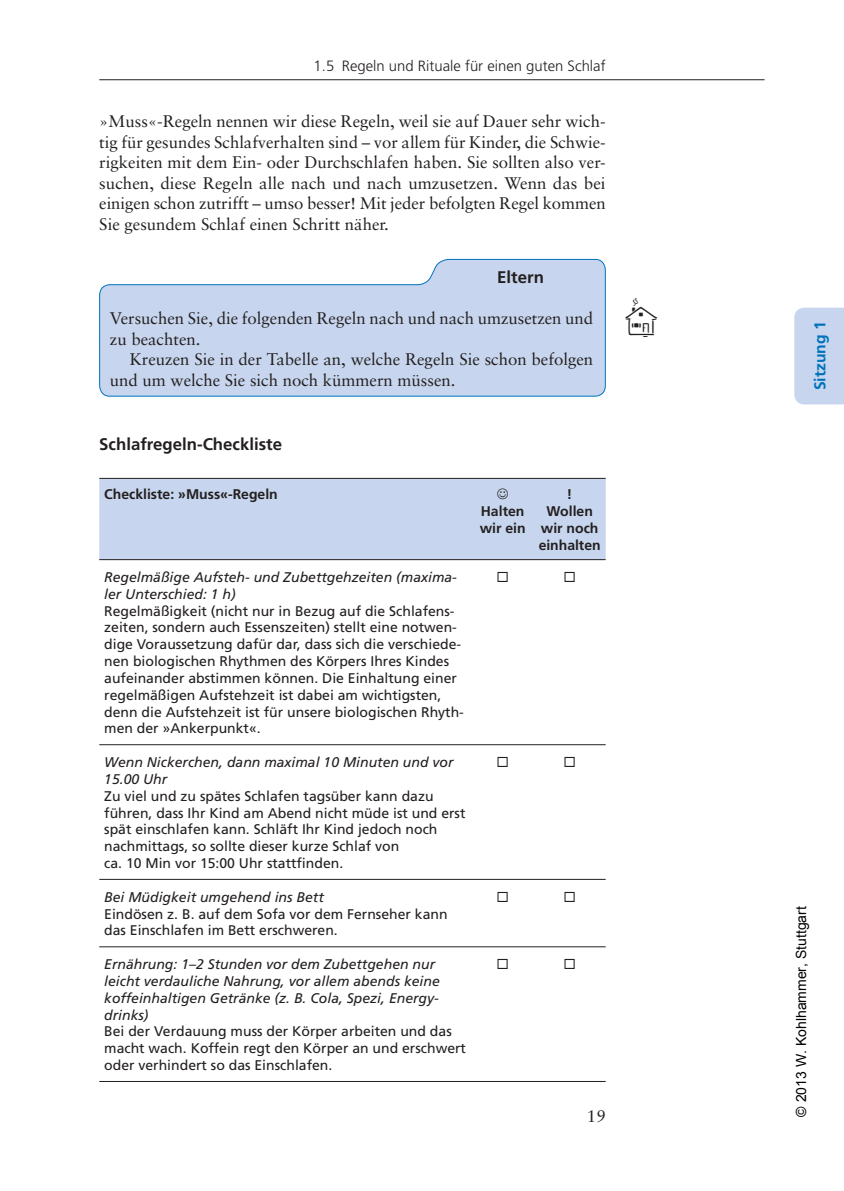
<style>
.page{position:relative;width:844px;height:1191px;background:#fff}
.page>*{position:absolute;margin:0;border:0;box-sizing:border-box;transform-origin:0 0}
.t1{font:16.8px/20.7px "Sabon";color:#231f20}
.t2{font:700 16.8px "Frutiger";color:#231f20}
.t3{font:700 15.75px "Frutiger";color:#0072bc}
.t4{font:300 14.88px "Frutiger";color:#231f20}
.t5{font:14px/16.8px "Frutiger";color:#231f20}
.t6{font:italic 14px/16.8px "Frutiger";color:#231f20}
.t7{font:700 14px/16.8px "Frutiger";color:#231f20}
.t8{font:14px "Arial";color:#000}
</style>
<div class="page">
<hr style="left:99px;top:79px;width:665px;height:1px;background:#231f20">
<div style="left:794px;top:308px;width:49px;height:96px;background:#c7d6ee"></div>
<svg style="left:99px;top:259px;width:507px;height:138px;background:#cad9ef"></svg>
<div style="left:99px;top:479px;width:506px;height:80px;background:#c7d6ee"></div>
<hr style="left:99px;top:559px;width:506px;height:1px;background:#231f20">
<hr style="left:99px;top:478px;width:506px;height:1px;background:#231f20">
<hr style="left:99px;top:744px;width:506px;height:1px;background:#231f20">
<hr style="left:99px;top:879px;width:506px;height:1px;background:#231f20">
<hr style="left:99px;top:946px;width:506px;height:1px;background:#231f20">
<hr style="left:99px;top:1081px;width:506px;height:1px;background:#231f20">
<svg style="left:497px;top:489px;width:11px;height:10px"></svg>
<p class="t4" style="left:313px;top:60px;width:293px">1.5 Regeln und Rituale für einen guten Schlaf</p>
<p class="t1" style="left:99px;top:112px;width:508px;text-align:justify">»Muss«-Regeln nennen wir diese Regeln, weil sie auf Dauer sehr wich&shy;tig für gesundes Schlafverhalten sind – vor allem für Kinder, die Schwie&shy;rigkeiten mit dem Ein- oder Durchschlafen haben. Sie sollten also ver&shy;suchen, diese Regeln alle nach und nach umzusetzen. Wenn das bei einigen schon zutrifft – umso besser! Mit jeder befolgten Regel kommen Sie gesundem Schlaf einen Schritt näher.</p>
<p class="t2" style="left:497px;top:270px;width:48px">Eltern</p>
<p class="t1" style="left:110px;top:309px;width:485px">Versuchen Sie, die folgenden Regeln nach und nach umzusetzen und zu beachten.</p>
<p class="t1" style="left:110px;top:350px;width:484px;text-indent:20px">Kreuzen Sie in der Tabelle an, welche Regeln Sie schon befolgen und um welche Sie sich noch kümmern müssen.</p>
<p class="t2" style="left:99px;top:438px;width:184px">Schlafregeln-Checkliste</p>
<p class="t7" style="left:104px;top:487px;width:175px">Checkliste: »Muss«-Regeln</p>
<p class="t7" style="left:479px;top:504px;width:47px">Halten wir ein</p>
<p class="t6" style="left:104px;top:570px;width:354px">Regelmäßige Aufsteh- und Zubettgehzeiten (maxima&shy;ler Unterschied: 1 h)</p>
<p class="t5" style="left:104px;top:603px;width:361px">Regelmäßigkeit (nicht nur in Bezug auf die Schlafens&shy;zeiten, sondern auch Essenszeiten) stellt eine notwen&shy;dige Voraussetzung dafür dar, dass sich die verschiede&shy;nen biologischen Rhythmen des Körpers Ihres Kindes aufeinander abstimmen können. Die Einhaltung einer regelmäßigen Aufstehzeit ist dabei am wichtigsten, denn die Aufstehzeit ist für unsere biologischen Rhyth&shy;men der »Ankerpunkt«.</p>
<p class="t6" style="left:104px;top:755px;width:351px">Wenn Nickerchen, dann maximal 10 Minuten und vor<br>15.00 Uhr</p>
<p class="t5" style="left:104px;top:788px;width:362px">Zu viel und zu spätes Schlafen tagsüber kann dazu führen, dass Ihr Kind am Abend nicht müde ist und erst spät einschlafen kann. Schläft Ihr Kind jedoch noch nachmittags, so sollte dieser kurze Schlaf von<br>ca. 10 Min vor 15:00 Uhr stattfinden.</p>
<p class="t6" style="left:104px;top:889px;width:221px">Bei Müdigkeit umgehend ins Bett</p>
<p class="t5" style="left:104px;top:906px;width:345px">Eindösen z. B. auf dem Sofa vor dem Fernseher kann das Einschlafen im Bett erschweren.</p>
<p class="t6" style="left:104px;top:957px;width:337px">Ernährung: 1–2 Stunden vor dem Zubettgehen nur leicht verdauliche Nahrung, vor allem abends keine koffeinhaltigen Getränke (z. B. Cola, Spezi, Energy&shy;drinks)</p>
<p class="t5" style="left:104px;top:1024px;width:363px">Bei der Verdauung muss der Körper arbeiten und das macht wach. Koffein regt den Körper an und erschwert oder verhindert so das Einschlafen.</p>
<p class="t7" style="left:538px;top:487px;width:64px;text-align:center">!<br>Wollen wir noch einhalten</p>
<p class="t1" style="left:587px;top:1107px;width:20px">19</p>
<p class="t3" style="left:813px;top:390px;width:71px;rotate:-90deg">Sitzung 1</p>
<p class="t8" style="left:791px;top:1116px;width:212px;rotate:-90deg">© 2013 W. Kohlhammer, Stuttgart</p>
</div>
